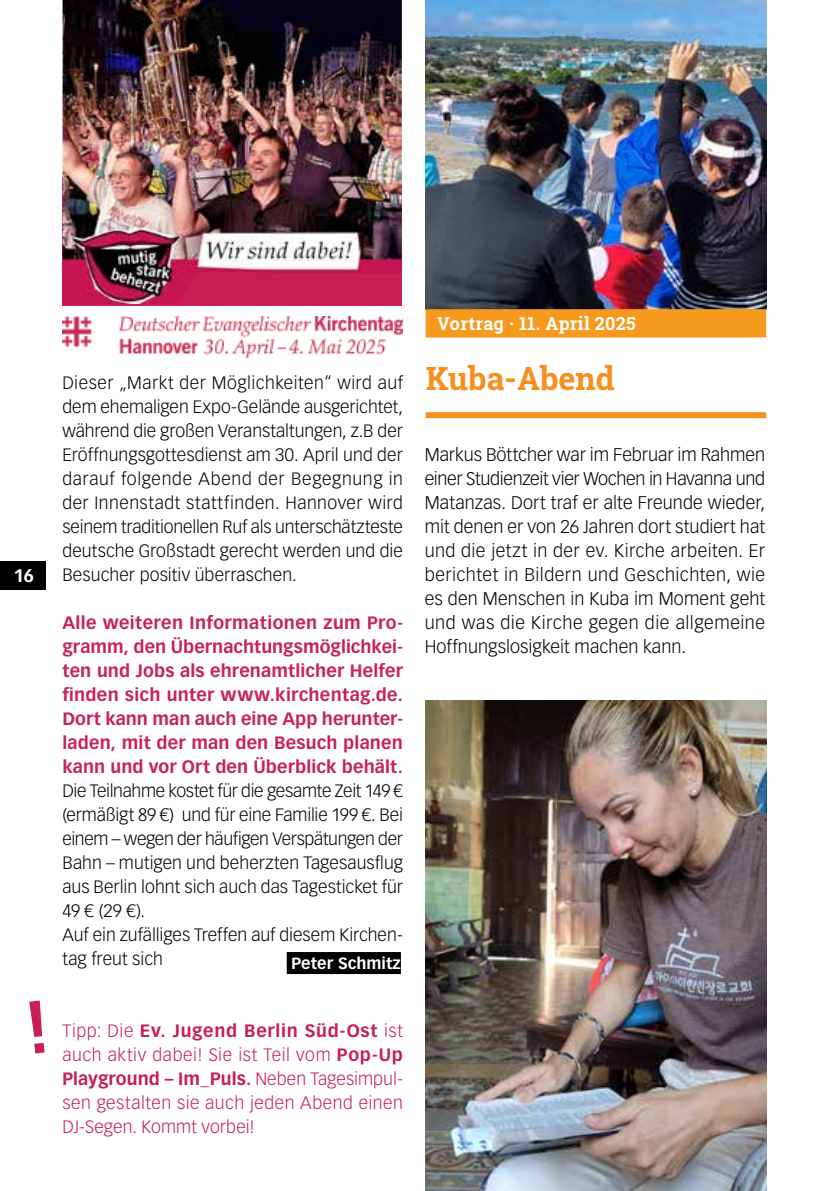
<style>
.page{position:relative;width:840px;height:1191px;background:#fff}
.page>*{position:absolute;margin:0;border:0;box-sizing:border-box;transform-origin:0 0}
.t1{font:700 32px "Roboto Slab";color:#f78f1e}
.t2{font:300 18px/24px "Vectora LT Std";letter-spacing:.005em;color:#000;text-align:justify}
.t3{font:700 18px "Roboto Slab";letter-spacing:.02em;color:#fff}
.t4{font:700 18px "Vectora LT Std";color:#fff}
.t5{font:300 17.6px/24px "Vectora LT Std";color:#000;text-align:justify}
.t6{font:700 17.6px/24px "Vectora LT Std";letter-spacing:.01em;color:#c8215d;text-align:justify}
.t7{font:300 17.6px/24px "Vectora LT Std";letter-spacing:.025em;color:#c71e54;text-align:justify}
.t8{font:700 16px "Vectora LT Std";color:#fff}
.s1{font-weight:700}
</style>
<div class="page">
<img style="left:425px;top:0;width:340px;height:309px">
<img style="left:63px;top:317px;width:339px;height:40px">
<div style="left:286px;top:952px;width:114px;height:22px;background:#000"></div>
<img style="left:62px;top:0;width:339px;height:304px">
<svg style="left:29px;top:1000px;width:16px;height:53px"></svg>
<div style="left:425px;top:412px;width:340px;height:6px;background:#f78f1e"></div>
<div style="left:425px;top:309px;width:340px;height:28px;background:#f69a1e"></div>
<img style="left:425px;top:700px;width:340px;height:491px">
<div style="left:0;top:561px;width:45px;height:28px;background:#000"></div>
<p class="t4" style="left:13px;top:565px;width:22px">16</p>
<p class="t5" style="left:62px;top:371px;width:342px">Dieser „Markt der Möglichkeiten“ wird auf dem ehemaligen Expo-Gelände ausgerichtet, während die großen Veranstaltungen, z.B der Eröffnungsgottesdienst am 30. April und der darauf folgende Abend der Begegnung in der Innenstadt stattfinden. Hannover wird seinem traditionellen Ruf als unterschätzteste deutsche Großstadt gerecht werden und die Besucher positiv überraschen.</p>
<p class="t6" style="left:62px;top:610px;width:342px">Alle weiteren Informationen zum Pro&shy;gramm, den Übernachtungsmöglichkei&shy;ten und Jobs als ehrenamtlicher Helfer finden sich unter www.kirchentag.de.<br>Dort kann man auch eine App herunter&shy;laden, mit der man den Besuch planen kann und vor Ort den Überblick behält.</p>
<p class="t5" style="left:62px;top:779px;width:342px;text-align:left">Die Teilnahme kostet für die gesamte Zeit 149 € (ermäßigt 89 €) und für eine Familie 199 €. Bei einem – wegen der häufigen Verspätungen der Bahn – mutigen und beherzten Tagesausflug aus Berlin lohnt sich auch das Tagesticket für 49 € (29 €).<br>Auf ein zufälliges Treffen auf diesem Kirchen&shy;tag freut sich</p>
<p class="t8" style="left:291px;top:953px;width:111px">Peter Schmitz</p>
<p class="t7" style="left:62px;top:1019px;width:342px">Tipp: Die <span class="s1">Ev. Jugend Berlin Süd-Ost</span> ist auch aktiv dabei! Sie ist Teil vom <span class="s1">Pop-Up Playground – Im_Puls.</span> Neben Tagesimpul&shy;sen gestalten sie auch jeden Abend einen DJ-Segen. Kommt vorbei!</p>
<p class="t3" style="left:437px;top:311px;width:200px">Vortrag · 11. April 2025</p>
<h1 class="t1" style="left:425px;top:356px;width:190px">Kuba-Abend</h1>
<p class="t2" style="left:424px;top:443px;width:342px">Markus Böttcher war im Februar im Rahmen einer Studienzeit vier Wochen in Havanna und Matanzas. Dort traf er alte Freunde wieder, mit denen er von 26 Jahren dort studiert hat und die jetzt in der ev. Kirche arbeiten. Er berichtet in Bildern und Geschichten, wie es den Menschen in Kuba im Moment geht und was die Kirche gegen die allgemeine Hoffnungslosigkeit machen kann.</p>
</div>
